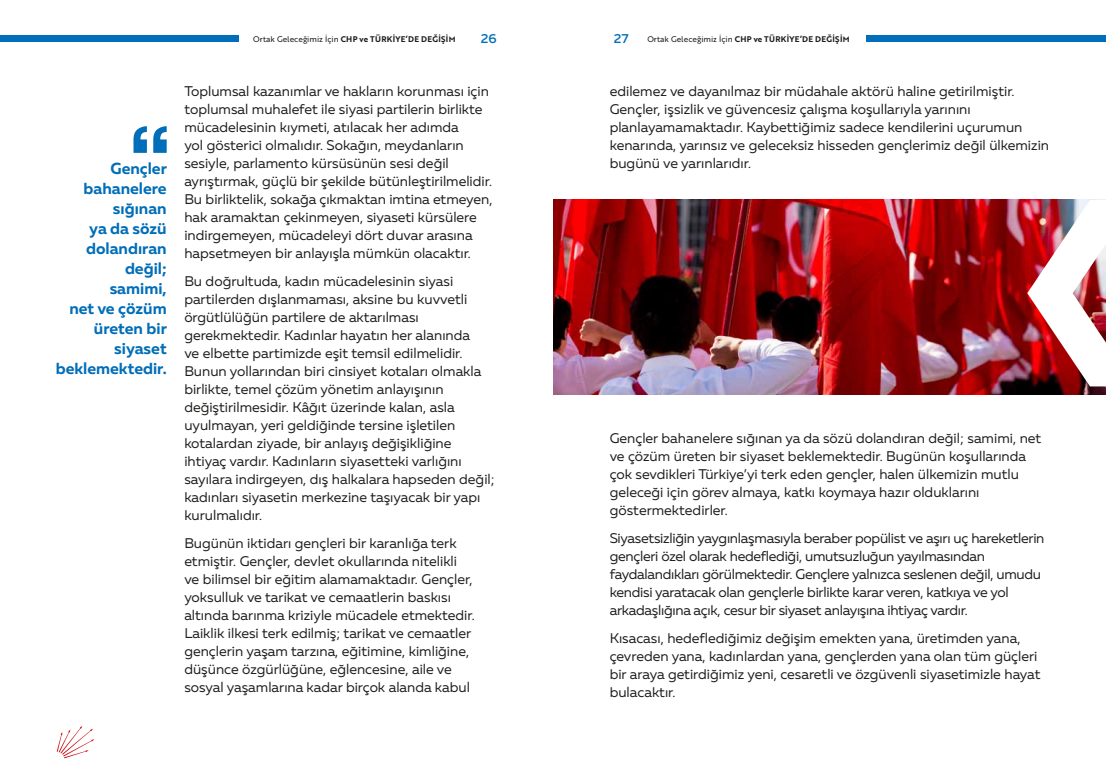
<style>
.page{position:relative;width:1106px;height:780px;background:#fff}
.page>*{position:absolute;margin:0;border:0;box-sizing:border-box;transform-origin:0 0}
.t1{font:700 16px/20px "Muller";color:#006eb8;text-align:right}
.t2{font:14px/18px "Muller";color:#1d1d1b}
.t3{font:14px/18px "Muller";letter-spacing:-.02em;color:#1d1d1b}
.t4{font:500 13px "Muller";color:#006eb8}
.t5{font:8px "Brother 1816 Bold";letter-spacing:.04em;color:#1d1d1b}
.s1{font-family:"Brother 1816 Regular"}
</style>
<div class="page">
<svg style="left:57px;top:726px;width:37px;height:32px"></svg>
<svg style="left:133px;top:126px;width:34px;height:27px"></svg>
<img style="left:553px;top:200px;width:553px;height:195px">
<img style="left:1027px;top:200px;width:79px;height:186px">
<div style="left:0;top:36px;width:239px;height:6px;background:#006eb8"></div>
<div style="left:866px;top:36px;width:240px;height:6px;background:#006eb8"></div>
<p class="t1" style="left:56px;top:159px;width:113px">Gençler bahanelere sığınan<br>ya da sözü dolandıran değil;<br>samimi,<br>net ve çözüm üreten bir siyaset beklemektedir.</p>
<p class="t5" style="left:253px;top:33px;width:204px"><span class="s1">Ortak Geleceğimiz İçin</span> CHP ve TÜRKİYE’DE DEĞİŞİM</p>
<p class="t5" style="left:647px;top:33px;width:204px"><span class="s1">Ortak Geleceğimiz İçin</span> CHP ve TÜRKİYE’DE DEĞİŞİM</p>
<p class="t4" style="left:481px;top:31px;width:17px">26</p>
<p class="t4" style="left:614px;top:31px;width:16px">27</p>
<p class="t2" style="left:184px;top:82px;width:310px">Toplumsal kazanımlar ve hakların korunması için toplumsal muhalefet ile siyasi partilerin birlikte mücadelesinin kıymeti, atılacak her adımda<br>yol gösterici olmalıdır. Sokağın, meydanların sesiyle, parlamento kürsüsünün sesi değil ayrıştırmak, güçlü bir şekilde bütünleştirilmelidir.<br>Bu birliktelik, sokağa çıkmaktan imtina etmeyen, hak aramaktan çekinmeyen, siyaseti kürsülere indirgemeyen, mücadeleyi dört duvar arasına hapsetmeyen bir anlayışla mümkün olacaktır.</p>
<p class="t2" style="left:184px;top:272px;width:312px">Bu doğrultuda, kadın mücadelesinin siyasi partilerden dışlanmaması, aksine bu kuvvetli örgütlülüğün partilere de aktarılması gerekmektedir. Kadınlar hayatın her alanında<br>ve elbette partimizde eşit temsil edilmelidir.<br>Bunun yollarından biri cinsiyet kotaları olmakla birlikte, temel çözüm yönetim anlayışının değiştirilmesidir. Kâğıt üzerinde kalan, asla uyulmayan, yeri geldiğinde tersine işletilen kotalardan ziyade, bir anlayış değişikliğine ihtiyaç vardır. Kadınların siyasetteki varlığını sayılara indirgeyen, dış halkalara hapseden değil; kadınları siyasetin merkezine taşıyacak bir yapı kurulmalıdır.</p>
<p class="t2" style="left:184px;top:534px;width:292px">Bugünün iktidarı gençleri bir karanlığa terk etmiştir. Gençler, devlet okullarında nitelikli ve bilimsel bir eğitim alamamaktadır. Gençler, yoksulluk ve tarikat ve cemaatlerin baskısı altında barınma kriziyle mücadele etmektedir.<br>Laiklik ilkesi terk edilmiş; tarikat ve cemaatler gençlerin yaşam tarzına, eğitimine, kimliğine, düşünce özgürlüğüne, eğlencesine, aile ve sosyal yaşamlarına kadar birçok alanda kabul</p>
<p class="t2" style="left:609px;top:82px;width:441px">edilemez ve dayanılmaz bir müdahale aktörü haline getirilmiştir.<br>Gençler, işsizlik ve güvencesiz çalışma koşullarıyla yarınını planlayamamaktadır. Kaybettiğimiz sadece kendilerini uçurumun kenarında, yarınsız ve geleceksiz hisseden gençlerimiz değil ülkemizin bugünü ve yarınlarıdır.</p>
<p class="t2" style="left:609px;top:428px;width:433px">Gençler bahanelere sığınan ya da sözü dolandıran değil; samimi, net ve çözüm üreten bir siyaset beklemektedir. Bugünün koşullarında çok sevdikleri Türkiye’yi terk eden gençler, halen ülkemizin mutlu geleceği için görev almaya, katkı koymaya hazır olduklarını göstermektedirler.</p>
<p class="t3" style="left:609px;top:528px;width:436px">Siyasetsizliğin yaygınlaşmasıyla beraber popülist ve aşırı uç hareketlerin gençleri özel olarak hedeflediği, umutsuzluğun yayılmasından faydalandıkları görülmektedir. Gençlere yalnızca seslenen değil, umudu kendisi yaratacak olan gençlerle birlikte karar veren, katkıya ve yol arkadaşlığına açık, cesur bir siyaset anlayışına ihtiyaç vardır.</p>
<p class="t2" style="left:609px;top:628px;width:432px">Kısacası, hedeflediğimiz değişim emekten yana, üretimden yana, çevreden yana, kadınlardan yana, gençlerden yana olan tüm güçleri bir araya getirdiğimiz yeni, cesaretli ve özgüvenli siyasetimizle hayat bulacaktır.</p>
</div>
